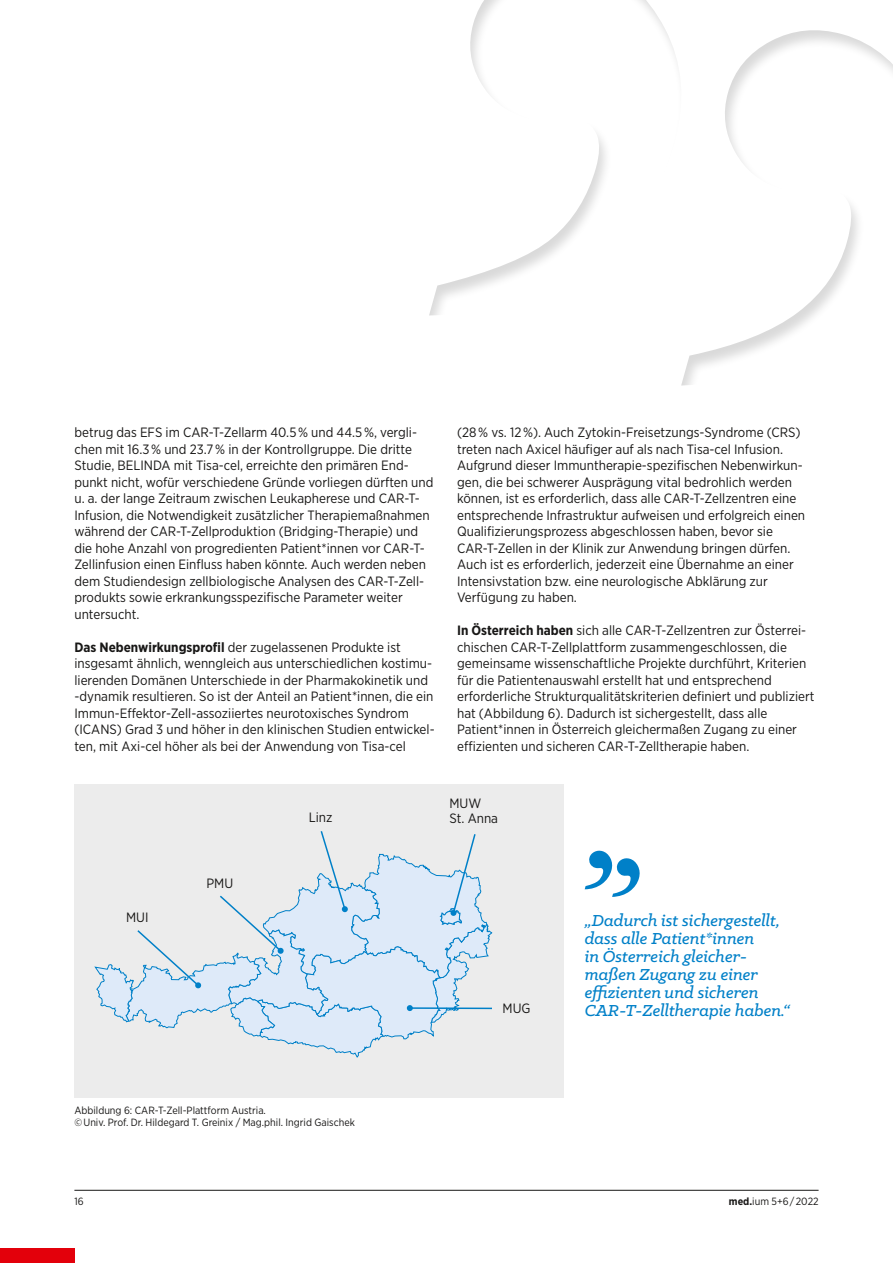
<style>
.page{position:relative;width:893px;height:1263px;background:#fff}
.page>*{position:absolute;margin:0;border:0;box-sizing:border-box;transform-origin:0 0}
.t1{font:italic 500 18px/18px "Klinic Slab";color:#0080c8}
.t2{font:13.5px/16.5px "Gotham Narrow";color:#181716}
.t3{font:10.5px/12px "Gotham Narrow";color:#181716}
.s1{font-weight:700}
</style>
<div class="page">
<div style="left:0;top:1248px;width:74px;height:15px;background:#e3000b"></div>
<div style="left:74px;top:784px;width:489px;height:313px;background:#ececec"></div>
<svg style="left:94px;top:831px;width:399px;height:227px"></svg>
<svg style="left:585px;top:851px;width:55px;height:46px"></svg>
<hr style="left:74px;top:1190px;width:745px;height:1px;background:#181716">
<p class="t2" style="left:74px;top:424px;width:361px">betrug das EFS im CAR-T-Zellarm 40.5 % und 44.5 %, vergli&shy;chen mit 16.3 % und 23.7 % in der Kontrollgruppe. Die dritte Studie, BELINDA mit Tisa-cel, erreichte den primären End&shy;punkt nicht, wofür verschiedene Gründe vorliegen dürften und u. a. der lange Zeitraum zwischen Leukapherese und CAR-T-Infusion, die Notwendigkeit zusätzlicher Therapiemaßnahmen während der CAR-T-Zellproduktion (Bridging-Therapie) und die hohe Anzahl von progredienten Patient*innen vor CAR-T-Zellinfusion einen Einfluss haben könnte. Auch werden neben dem Studiendesign zellbiologische Analysen des CAR-T-Zell&shy;produkts sowie erkrankungsspezifische Parameter weiter untersucht.</p>
<p class="t2" style="left:74px;top:639px;width:362px"><span class="s1">Das Nebenwirkungsprofil</span> der zugelassenen Produkte ist insgesamt ähnlich, wenngleich aus unterschiedlichen kostimu&shy;lierenden Domänen Unterschiede in der Pharmakokinetik und -dynamik resultieren. So ist der Anteil an Patient*innen, die ein Immun-Effektor-Zell-assoziiertes neurotoxisches Syndrom (ICANS) Grad 3 und höher in den klinischen Studien entwickel&shy;ten, mit Axi-cel höher als bei der Anwendung von Tisa-cel</p>
<p class="t2" style="left:457px;top:424px;width:350px">(28 % vs. 12 %). Auch Zytokin-Freisetzungs-Syndrome (CRS) treten nach Axicel häufiger auf als nach Tisa-cel Infusion.<br>Aufgrund dieser Immuntherapie-spezifischen Nebenwirkun&shy;gen, die bei schwerer Ausprägung vital bedrohlich werden können, ist es erforderlich, dass alle CAR-T-Zellzentren eine entsprechende Infrastruktur aufweisen und erfolgreich einen Qualifizierungsprozess abgeschlossen haben, bevor sie CAR-T-Zellen in der Klinik zur Anwendung bringen dürfen.<br>Auch ist es erforderlich, jederzeit eine Übernahme an einer Intensivstation bzw. eine neurologische Abklärung zur Verfügung zu haben.</p>
<p class="t2" style="left:457px;top:622px;width:359px"><span class="s1">In Österreich haben</span> sich alle CAR-T-Zellzentren zur Österrei&shy;chischen CAR-T-Zellplattform zusammengeschlossen, die gemeinsame wissenschaftliche Projekte durchführt, Kriterien für die Patientenauswahl erstellt hat und entsprechend erforderliche Strukturqualitätskriterien definiert und publiziert hat (Abbildung 6). Dadurch ist sichergestellt, dass alle Patient*innen in Österreich gleichermaßen Zugang zu einer effizienten und sicheren CAR-T-Zelltherapie haben.</p>
<p class="t2" style="left:309px;top:808px;width:25px">Linz</p>
<p class="t2" style="left:449px;top:796px;width:50px;line-height:15px">MUW<br>St. Anna</p>
<p class="t2" style="left:126px;top:909px;width:24px">MUI</p>
<p class="t2" style="left:206px;top:874px;width:28px">PMU</p>
<p class="t2" style="left:503px;top:1000px;width:29px">MUG</p>
<h1 class="t1" style="left:585px;top:911px;width:207px">„Dadurch ist sichergestellt, dass alle Patient*innen<br>in Österreich gleicher&shy;maßen Zugang zu einer effizienten und sicheren<br>CAR-T-Zelltherapie haben.“</h1>
<p class="t3" style="left:74px;top:1104px;width:282px">Abbildung 6: CAR-T-Zell-Plattform Austria.<br>© Univ. Prof. Dr. Hildegard T. Greinix / Mag.phil. Ingrid Gaischek</p>
<p class="t3" style="left:74px;top:1195px;width:11px">16</p>
<p class="t3" style="left:729px;top:1195px;width:91px"><span class="s1">med.</span>ium 5+6 / 2022</p>
</div>
